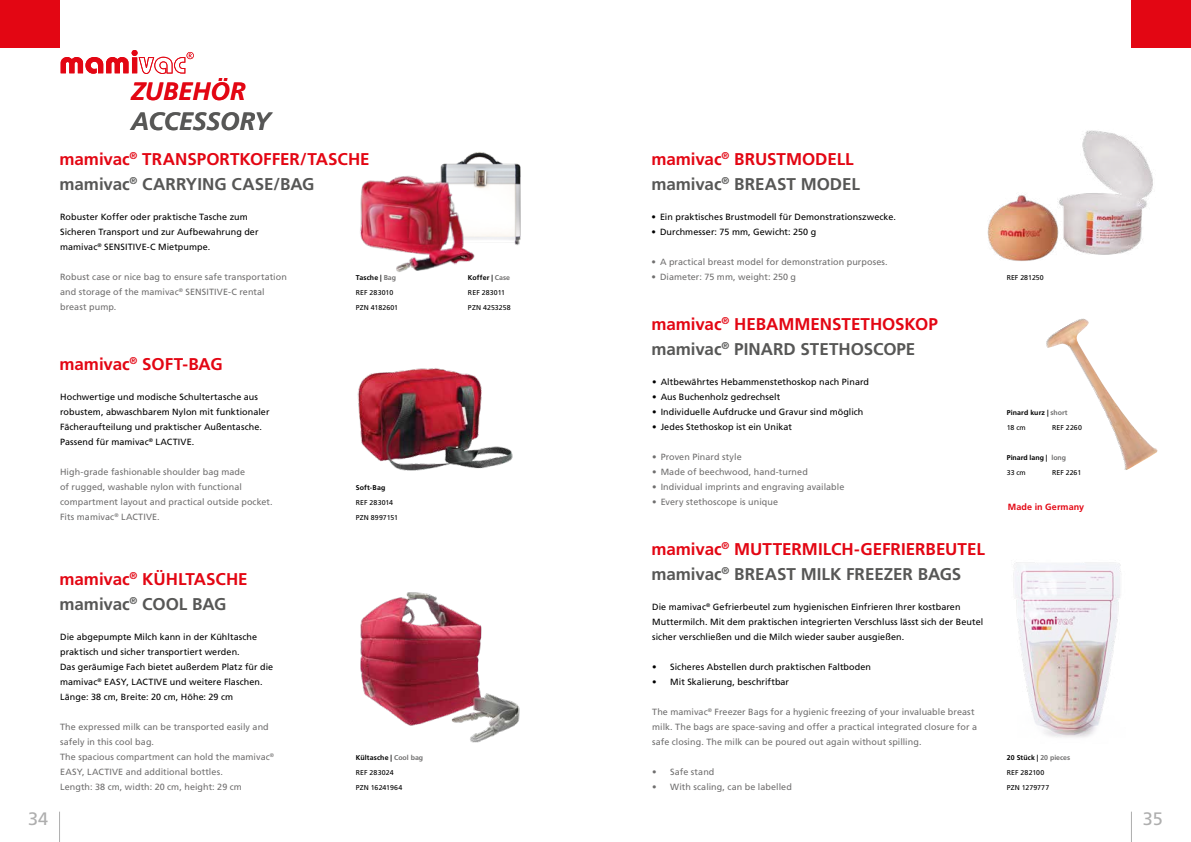
<style>
.page{position:relative;width:1191px;height:842px;background:#fff}
.page>*{position:absolute;margin:0;border:0;box-sizing:border-box;transform-origin:0 0}
.t1{font:italic 700 25px "Frutiger LT Pro";letter-spacing:-.01em;color:#575756}
.t2{font:italic 700 25px "Frutiger LT Pro";color:#e30613}
.t3{font:18px "Frutiger LT Pro";color:#aeaeae}
.t4{font:700 17px/24.9px "Frutiger LT Pro";letter-spacing:-.005em;color:#e30613}
.t5{font:9px/15px "Frutiger LT Pro";letter-spacing:.01em;color:#000}
.t6{font:9px/15px "Frutiger LT Pro";letter-spacing:.005em;color:#706f6f}
.t7{font:700 9px "Frutiger LT Pro";letter-spacing:.01em;color:#e30613}
.t8{font:7px/15px "Frutiger LT Pro";letter-spacing:.01em;color:#000}
.t9{font:700 7px/15px "Frutiger LT Pro";color:#000}
.s1{color:#575756}
.s2{font-weight:700}
.s3{font-weight:700;color:#706f6f}
.s4{color:#706f6f}
.s5{font-weight:400}
</style>
<div class="page">
<hr style="left:1131px;top:812px;width:1px;height:30px;background:#aeaeae">
<hr style="left:59px;top:812px;width:1px;height:30px;background:#aeaeae">
<div style="left:1131px;top:0;width:60px;height:48px;background:#e30613"></div>
<div style="left:0;top:0;width:60px;height:48px;background:#e30613"></div>
<img style="left:357px;top:368px;width:156px;height:103px">
<img style="left:360px;top:592px;width:160px;height:151px">
<img style="left:440px;top:152px;width:81px;height:93px">
<img style="left:360px;top:168px;width:121px;height:104px">
<img style="left:987px;top:130px;width:166px;height:131px">
<img style="left:1013px;top:562px;width:108px;height:176px">
<img style="left:1046px;top:318px;width:112px;height:152px">
<svg style="left:61px;top:50px;width:133px;height:24px"></svg>
<h1 class="t2" style="left:131px;top:77px;width:116px">ZUBEHÖR</h1>
<h1 class="t1" style="left:131px;top:107px;width:141px">ACCESSORY</h1>
<h3 class="t4" style="left:60px;top:147px;width:312px">mamivac<sup>®</sup> TRANSPORTKOFFER/TASCHE <span class="s1">mamivac</span><sup>®</sup> <span class="s1">CARRYING CASE/BAG</span></h3>
<p class="t5" style="left:60px;top:209px;width:200px">Robuster Koffer oder praktische Tasche zum<br>Sicheren Transport und zur Aufbewahrung der mamivac<sup>®</sup> SENSITIVE-C Mietpumpe.</p>
<p class="t6" style="left:60px;top:269px;width:228px">Robust case or nice bag to ensure safe transportation and storage of the mamivac<sup>®</sup> SENSITIVE-C rental breast pump.</p>
<h3 class="t4" style="left:60px;top:352px;width:165px">mamivac<sup>®</sup> SOFT-BAG</h3>
<p class="t5" style="left:60px;top:389px;width:211px">Hochwertige und modische Schultertasche aus robustem, abwaschbarem Nylon mit funktionaler Fächeraufteilung und praktischer Außentasche.<br>Passend für mamivac<sup>®</sup> LACTIVE.</p>
<p class="t6" style="left:60px;top:464px;width:214px">High-grade fashionable shoulder bag made<br>of rugged, washable nylon with functional compartment layout and practical outside pocket.<br>Fits mamivac<sup>®</sup> LACTIVE.</p>
<h3 class="t4" style="left:60px;top:566px;width:190px;line-height:25.4px">mamivac<sup>®</sup> KÜHLTASCHE <span class="s1">mamivac</span><sup>®</sup> <span class="s1">COOL BAG</span></h3>
<p class="t5" style="left:60px;top:629px;width:215px">Die abgepumpte Milch kann in der Kühltasche praktisch und sicher transportiert werden.<br>Das geräumige Fach bietet außerdem Platz für die mamivac<sup>®</sup> EASY, LACTIVE und weitere Flaschen.<br>Länge: 38 cm, Breite: 20 cm, Höhe: 29 cm</p>
<p class="t6" style="left:60px;top:719px;width:215px">The expressed milk can be transported easily and safely in this cool bag.<br>The spacious compartment can hold the mamivac<sup>® </sup>EASY, LACTIVE and additional bottles.<br>Length: 38 cm, width: 20 cm, height: 29 cm</p>
<p class="t8" style="left:356px;top:270px;width:44px"><span class="s2">Tasche |</span> <span class="s3">Bag<br></span>REF 283010<br>PZN 4182601</p>
<p class="t9" style="left:356px;top:480px;width:31px">Soft-Bag</p>
<p class="t8" style="left:356px;top:495px;width:44px">REF 283014<br>PZN 8997151</p>
<p class="t8" style="left:356px;top:750px;width:69px"><span class="s2">Kültasche |</span> <span class="s3">Cool bag<br></span>REF 283024<br>PZN 16241964</p>
<p class="t8" style="left:468px;top:270px;width:44px"><span class="s2">Koffer |</span> <span class="s3">Case<br></span>REF 283011<br>PZN 4253258</p>
<h3 class="t4" style="left:651px;top:147px;width:210px">mamivac<sup>®</sup> BRUSTMODELL <span class="s1">mamivac</span><sup>®</sup> <span class="s1">BREAST MODEL</span></h3>
<p class="t5" style="left:651px;top:209px;width:246px">• Ein praktisches Brustmodell für Demonstrationszwecke.</p>
<p class="t5" style="left:651px;top:224px;width:166px">• Durchmesser: 75 mm, Gewicht: 250 g</p>
<p class="t6" style="left:651px;top:254px;width:238px">• A practical breast model for demonstration purposes.</p>
<p class="t6" style="left:651px;top:269px;width:146px">• Diameter: 75 mm, weight: 250 g</p>
<h3 class="t4" style="left:651px;top:311px;width:288px;line-height:25.3px">mamivac<sup>®</sup> HEBAMMENSTETHOSKOP <span class="s1">mamivac</span><sup>®</sup> <span class="s1">PINARD STETHOSCOPE</span></h3>
<p class="t5" style="left:652px;top:374px;width:218px">• Altbewährtes Hebammenstethoskop nach Pinard</p>
<p class="t5" style="left:652px;top:389px;width:130px">• Aus Buchenholz gedrechselt</p>
<p class="t5" style="left:652px;top:404px;width:213px">• Individuelle Aufdrucke und Gravur sind möglich</p>
<p class="t5" style="left:652px;top:419px;width:141px">• Jedes Stethoskop ist ein Unikat</p>
<p class="t6" style="left:652px;top:449px;width:91px">• Proven Pinard style</p>
<p class="t6" style="left:652px;top:464px;width:157px">• Made of beechwood, hand-turned</p>
<p class="t6" style="left:652px;top:479px;width:194px">• Individual imprints and engraving available</p>
<p class="t6" style="left:652px;top:494px;width:127px">• Every stethoscope is unique</p>
<h3 class="t4" style="left:651px;top:536px;width:335px;line-height:25.2px">mamivac<sup>®</sup> MUTTERMILCH-GEFRIERBEUTEL <span class="s1">mamivac</span><sup>®</sup> <span class="s1">BREAST MILK FREEZER BAGS</span></h3>
<p class="t5" style="left:652px;top:599px;width:332px">Die mamivac<sup>®</sup> Gefrierbeutel zum hygienischen Einfrieren Ihrer kostbaren<br>Muttermilch. Mit dem praktischen integrierten Verschluss lässt sich der Beutel sicher verschließen und die Milch wieder sauber ausgießen.</p>
<p class="t5" style="left:652px;top:659px;width:220px">• Sicheres Abstellen durch praktischen Faltboden</p>
<p class="t5" style="left:652px;top:674px;width:138px">• Mit Skalierung, beschriftbar</p>
<p class="t6" style="left:652px;top:704px;width:326px">The mamivac<sup>®</sup> Freezer Bags for a hygienic freezing of your invaluable breast milk. The bags are space-saving and offer a practical integrated closure for a safe closing. The milk can be poured out again without spilling.</p>
<p class="t6" style="left:652px;top:764px;width:64px">• Safe stand</p>
<p class="t6" style="left:652px;top:779px;width:141px">• With scaling, can be labelled</p>
<p class="t8" style="left:1006px;top:270px;width:38px">REF 281250</p>
<p class="t9" style="left:1006px;top:405px;width:62px">Pinard kurz | <span class="s4">short<br></span><span class="s5">18 cm</span></p>
<p class="t8" style="left:1052px;top:420px;width:31px">REF 2260</p>
<p class="t9" style="left:1006px;top:450px;width:61px">Pinard lang | <span class="s4">long<br></span><span class="s5">33 cm</span></p>
<p class="t8" style="left:1052px;top:465px;width:31px">REF 2261</p>
<p class="t7" style="left:1007px;top:501px;width:78px">Made in Germany</p>
<p class="t8" style="left:1006px;top:750px;width:65px"><span class="s2">20 Stück |</span> <span class="s3">20 pieces<br></span>REF 282100<br>PZN 1279777</p>
<h2 class="t3" style="left:28px;top:808px;width:22px">34</h2>
<h2 class="t3" style="left:1142px;top:808px;width:22px">35</h2>
</div>
